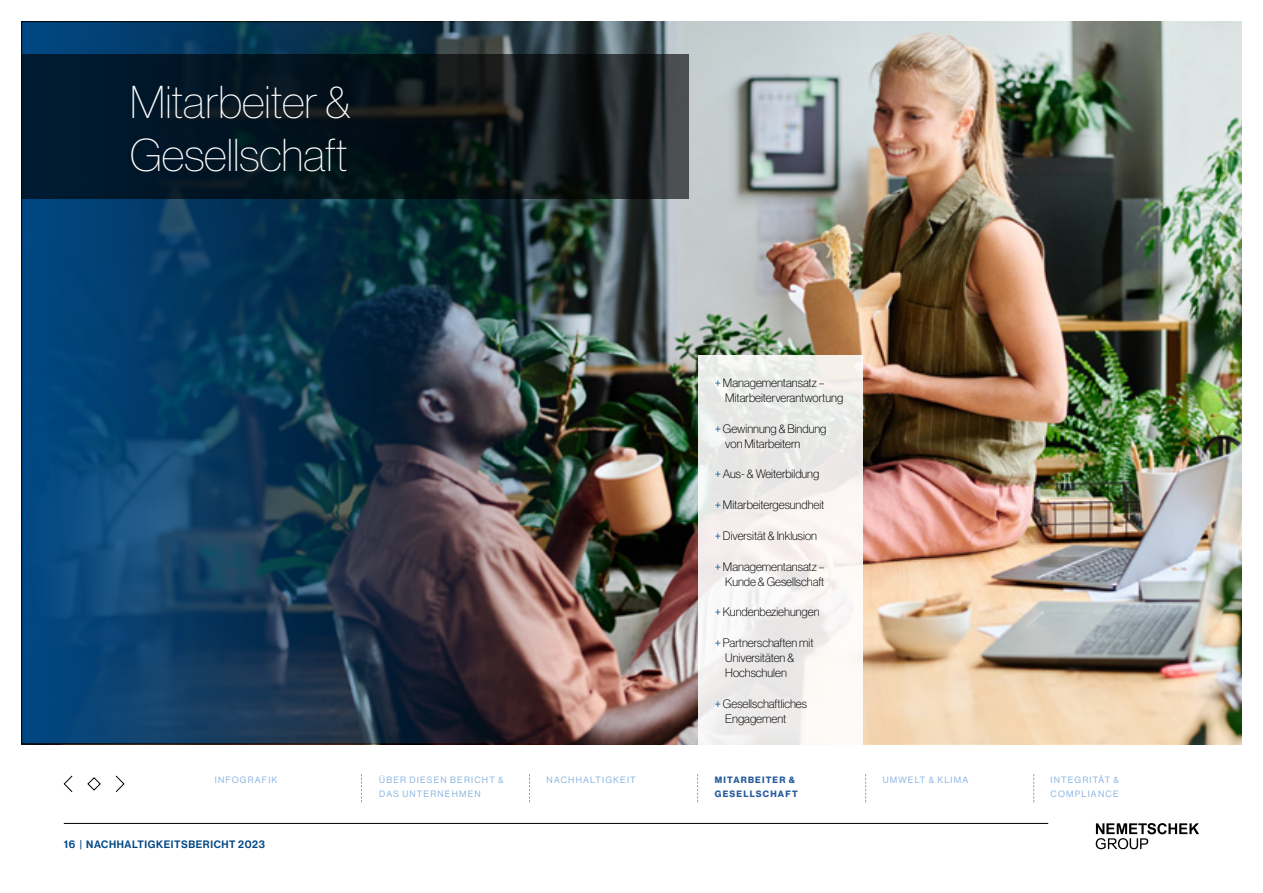
<style>
.page{position:relative;width:1263px;height:893px;background:#fff}
.page>*{position:absolute;margin:0;border:0;box-sizing:border-box;transform-origin:0 0}
.t1{font:45px/52.5px "Neue Haas Display X Thin";color:#fff}
.t2{font:100 12px/15px "Neue Haas Display";color:#000}
.t3{font:10.5px "Neue Haas Display Mediu";letter-spacing:.055em;color:#004884}
.t4{font:9px/13.5px "Neue Haas Display";letter-spacing:.13em;color:#8ab5e1}
.t5{font:700 9px/13.5px "Neue Haas Display";letter-spacing:.13em;color:#275b9b}
.s1{font-weight:300;color:#004884}
</style>
<div class="page">
<hr style="left:64px;top:823px;width:984px;height:1px;background:#000">
<svg style="left:1096px;top:823px;width:103px;height:26px"></svg>
<svg style="left:87px;top:777px;width:14px;height:14px"></svg>
<svg style="left:63px;top:775px;width:10px;height:17px"></svg>
<svg style="left:115px;top:775px;width:10px;height:17px"></svg>
<img style="left:595px;top:21px;width:647px;height:723px">
<div style="left:698px;top:356px;width:165px;height:392px;background:linear-gradient(to bottom,#ecebe9,#f7f3f3)"></div>
<img style="left:23px;top:23px;width:570px;height:719px">
<svg style="left:21px;top:54px;width:668px;height:145px"></svg>
<svg style="left:361px;top:774px;width:1px;height:28px"></svg>
<svg style="left:529px;top:774px;width:1px;height:28px"></svg>
<svg style="left:697px;top:774px;width:1px;height:28px"></svg>
<svg style="left:865px;top:774px;width:1px;height:28px"></svg>
<svg style="left:1033px;top:774px;width:1px;height:28px"></svg>
<h1 class="t1" style="left:130px;top:76px;width:222px">Mitarbeiter &amp;<br>Gesellschaft</h1>
<p class="t4" style="left:215px;top:773px;width:64px">INFOGRAFIK</p>
<p class="t3" style="left:64px;top:839px;width:203px">16 | NACHHALTIGKEITSBERICHT 2023</p>
<p class="t2" style="left:725px;top:375px;width:119px;text-indent:-10px"><span class="s1">+</span> Managementansatz –<br>Mitarbeiterverantwortung</p>
<p class="t2" style="left:725px;top:421px;width:103px;text-indent:-10px"><span class="s1">+</span> Gewinnung &amp; Bindung von Mitarbeitern</p>
<p class="t2" style="left:715px;top:467px;width:106px"><span class="s1">+</span> Aus- &amp; Weiterbildung</p>
<p class="t2" style="left:715px;top:497px;width:111px"><span class="s1">+</span> Mitarbeitergesundheit</p>
<p class="t2" style="left:715px;top:528px;width:104px"><span class="s1">+</span> Diversität &amp; Inklusion</p>
<p class="t2" style="left:715px;top:559px;width:111px;text-align:right"><span class="s1">+</span> Managementansatz –<br>Kunde &amp; Gesellschaft</p>
<p class="t2" style="left:715px;top:605px;width:106px"><span class="s1">+</span> Kundenbeziehungen</p>
<p class="t2" style="left:725px;top:635px;width:90px;text-indent:-10px"><span class="s1">+</span> Partnerschaften mit<br>Universitäten &amp;<br>Hochschulen</p>
<p class="t2" style="left:725px;top:696px;width:83px;text-indent:-10px"><span class="s1">+</span> Gesellschaftliches<br>Engagement</p>
<p class="t4" style="left:379px;top:773px;width:126px">ÜBER DIESEN BERICHT &amp;<br>DAS UNTERNEHMEN</p>
<p class="t4" style="left:547px;top:773px;width:91px">NACHHALTIGKEIT</p>
<p class="t5" style="left:715px;top:773px;width:84px">MITARBEITER &amp;<br>GESELLSCHAFT</p>
<p class="t4" style="left:883px;top:773px;width:87px">UMWELT &amp; KLIMA</p>
<p class="t4" style="left:1050px;top:773px;width:70px">INTEGRITÄT &amp;<br>COMPLIANCE</p>
</div>
